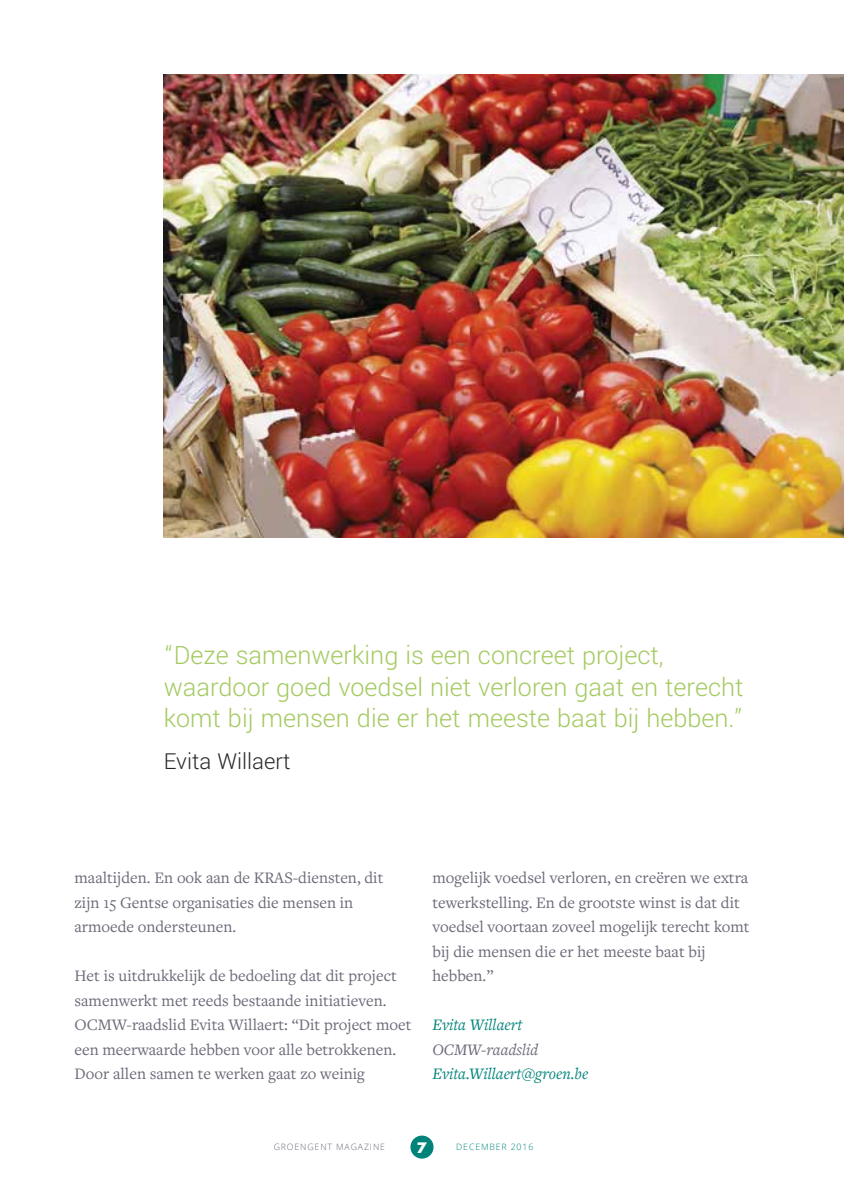
<style>
.page{position:relative;width:844px;height:1191px;background:#fff}
.page>*{position:absolute;margin:0;border:0;box-sizing:border-box;transform-origin:0 0}
.t1{font:300 28px/31.5px "Yantramanav";color:#a4ca61}
.t2{font:300 24.5px "Yantramanav";color:#282827}
.t3{font:16.62px/24.5px "Freight Text Pro";color:#6d6878}
.t4{font:italic 16.62px "Freight Text Pro";color:#008379}
.t5{font:italic 16.62px "Freight Text Pro";color:#6d6878}
.t6{font:900 15.75px "Simplo";color:#fff}
.t7{font:300 8.75px "Open Sans";letter-spacing:.1em;color:#6d6878}
.t8{font:300 8.75px "Open Sans";letter-spacing:.1em;color:#008379}
</style>
<div class="page">
<div style="left:410px;top:1135px;width:23px;height:23px;background:#008379;border-radius:50%"></div>
<img style="left:164px;top:74px;width:679px;height:463px">
<h1 class="t1" style="left:164px;top:640px;width:581px">“Deze samenwerking is een concreet project, waardoor goed voedsel niet verloren gaat en terecht komt bij mensen die er het meeste baat bij hebben.”</h1>
<h2 class="t2" style="left:164px;top:747px;width:128px">Evita Willaert</h2>
<p class="t3" style="left:74px;top:865px;width:310px">maaltijden. En ook aan de KRAS-diensten, dit zijn 15 Gentse organisaties die mensen in armoede ondersteunen.</p>
<p class="t3" style="left:74px;top:963px;width:338px">Het is uitdrukkelijk de bedoeling dat dit project samenwerkt met reeds bestaande initiatieven.<br>OCMW-raadslid Evita Willaert: “Dit project moet een meerwaarde hebben voor alle betrokkenen.<br>Door allen samen te werken gaat zo weinig</p>
<p class="t3" style="left:432px;top:865px;width:318px">mogelijk voedsel verloren, en creëren we extra tewerkstelling. En de grootste winst is dat dit voedsel voortaan zoveel mogelijk terecht komt bij die mensen die er het meeste baat bij hebben.”</p>
<p class="t4" style="left:432px;top:1014px;width:91px">Evita Willaert</p>
<p class="t5" style="left:432px;top:1038px;width:107px">OCMW-raadslid</p>
<p class="t4" style="left:432px;top:1063px;width:157px">Evita.Willaert@groen.be</p>
<p class="t7" style="left:273px;top:1140px;width:113px">GROENGENT MAGAZINE</p>
<p class="t6" style="left:417px;top:1138px;width:11px">7</p>
<p class="t8" style="left:456px;top:1140px;width:79px">DECEMBER 2016</p>
</div>
